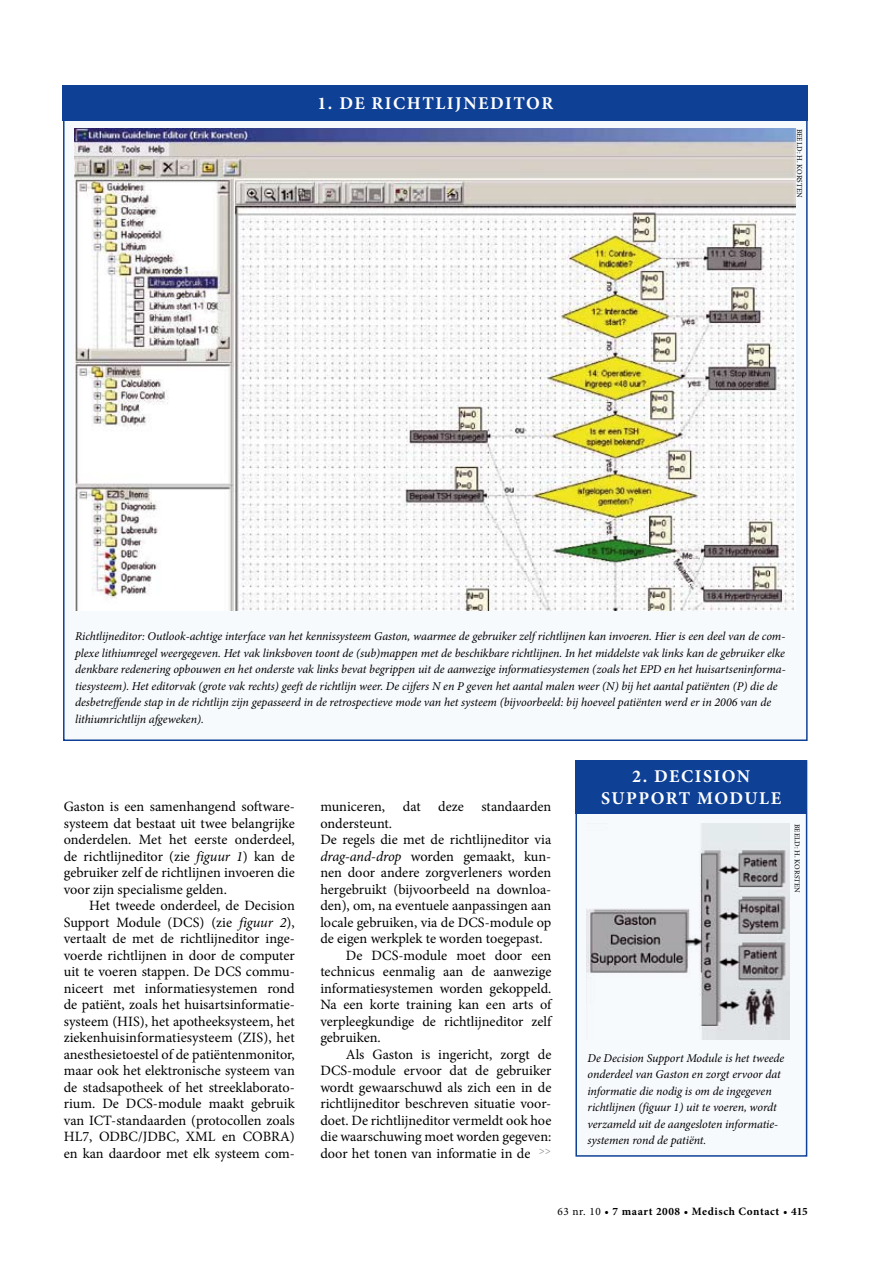
<style>
.page{position:relative;width:893px;height:1263px;background:#fff}
.page>*{position:absolute;margin:0;border:0;box-sizing:border-box;transform-origin:0 0}
.t1{font:700 18px/21.6px "Minion Pro";letter-spacing:.085em;color:#fff;text-align:center}
.t2{font:14.25px/16.5px "Minion Pro";letter-spacing:-.005em;color:#000;text-align:justify}
.t3{font:italic 12px/16.5px "Minion Pro";letter-spacing:-.005em;color:#000}
.t4{font:700 11.25px "Minion Pro";letter-spacing:.05em;color:#000}
.t5{font:7.5px "Minion Pro";letter-spacing:.03em;color:#000}
.s1{font-style:italic}
.s2{font-weight:400}
</style>
<div class="page">
<div style="left:63px;top:85px;width:745px;height:656px;background:#f7fafd;border:2px solid #0e4096"></div>
<img style="left:74px;top:129px;width:721px;height:481px">
<div style="left:63px;top:85px;width:745px;height:36px;background:#0e4096"></div>
<div style="left:575px;top:760px;width:232px;height:397px;background:#f7fafd;border:2px solid #0e4096"></div>
<img style="left:587px;top:824px;width:202px;height:215px">
<div style="left:575px;top:760px;width:232px;height:53px;background:#0e4096"></div>
<p class="t1" style="left:317px;top:93px;width:237px">1. DE RICHTLIJNEDITOR</p>
<p class="t5" style="left:805px;top:129px;width:70px;rotate:90deg">beeld: H. Korsten</p>
<p class="t3" style="left:75px;top:628px;width:712px">Richtlijneditor: Outlook-achtige interface van het kennissysteem Gaston, waarmee de gebruiker zelf richtlijnen kan invoeren. Hier is een deel van de com&shy;plexe lithiumregel weergegeven. Het vak linksboven toont de (sub)mappen met de beschikbare richtlijnen. In het middelste vak links kan de gebruiker elke denkbare redenering opbouwen en het onderste vak links bevat begrippen uit de aanwezige informatiesystemen (zoals het EPD en het huisartseninforma&shy;tiesysteem). Het editorvak (grote vak rechts) geeft de richtlijn weer. De cijfers N en P geven het aantal malen weer (N) bij het aantal patiënten (P) die de desbetreffende stap in de richtlijn zijn gepasseerd in de retrospectieve mode van het systeem (bijvoorbeeld: bij hoeveel patiënten werd er in 2006 van de lithiumrichtlijn afgeweken).</p>
<p class="t2" style="left:64px;top:798px;width:233px">Gaston is een samenhangend software&shy;systeem dat bestaat uit twee belangrijke onderdelen. Met het eerste onderdeel, de richtlijneditor (zie <span class="s1">figuur 1</span>) kan de gebruiker zelf de richtlijnen invoeren die voor zijn specialisme gelden.</p>
<p class="t2" style="left:64px;top:897px;width:233px;text-indent:26px">Het tweede onderdeel, de Decision Support Module (DCS) (zie <span class="s1">figuur 2</span>), vertaalt de met de richtlijneditor inge&shy;voerde richtlijnen in door de computer uit te voeren stappen. De DCS commu&shy;niceert met informatiesystemen rond de patiënt, zoals het huisartsinformatie&shy;systeem (HIS ), het apotheeksysteem, het ziekenhuisinformatiesysteem (ZIS ), het anesthesietoestel of de patiëntenmonitor, maar ook het elektronische systeem van de stadsapotheek of het streeklaborato&shy;rium. De DCS-module maakt gebruik van ICT-standaarden (protocollen zoals HL7, ODBC/JDBC, XML en COBRA) en kan daardoor met elk systeem com-</p>
<p class="t2" style="left:320px;top:798px;width:233px">municeren, dat deze standaarden</p>
<p class="t2" style="left:320px;top:815px;width:73px">ondersteunt.</p>
<p class="t2" style="left:320px;top:831px;width:233px">De regels die met de richtlijneditor via</p>
<p class="t2" style="left:320px;top:848px;width:233px"><span class="s1">drag-and-drop</span> worden gemaakt, kun-</p>
<p class="t2" style="left:320px;top:864px;width:233px">nen door andere zorgverleners worden</p>
<p class="t2" style="left:320px;top:881px;width:233px">hergebruikt (bijvoorbeeld na downloa-</p>
<p class="t2" style="left:320px;top:897px;width:233px">den), om, na eventuele aanpassingen aan</p>
<p class="t2" style="left:320px;top:914px;width:233px">locale gebruiken, via de DCS-module op</p>
<p class="t2" style="left:320px;top:930px;width:224px">de eigen werkplek te worden toegepast.</p>
<p class="t2" style="left:346px;top:947px;width:207px">De DCS-module moet door een</p>
<p class="t2" style="left:320px;top:963px;width:233px">technicus eenmalig aan de aanwezige</p>
<p class="t2" style="left:320px;top:980px;width:233px">informatiesystemen worden gekoppeld.</p>
<p class="t2" style="left:320px;top:996px;width:233px">Na een korte training kan een arts of</p>
<p class="t2" style="left:320px;top:1013px;width:233px">verpleegkundige de richtlijneditor zelf</p>
<p class="t2" style="left:320px;top:1029px;width:62px">gebruiken.</p>
<p class="t2" style="left:346px;top:1046px;width:207px">Als Gaston is ingericht, zorgt de</p>
<p class="t2" style="left:320px;top:1062px;width:233px">DCS-module ervoor dat de gebruiker</p>
<p class="t2" style="left:320px;top:1079px;width:233px">wordt gewaarschuwd als zich een in de</p>
<p class="t2" style="left:320px;top:1095px;width:233px">richtlijneditor beschreven situatie voor-</p>
<p class="t2" style="left:320px;top:1112px;width:233px">doet. De richtlijneditor vermeldt ook hoe</p>
<p class="t2" style="left:320px;top:1128px;width:233px">die waarschuwing moet worden gegeven:</p>
<p class="t2" style="left:320px;top:1145px;width:212px">door het tonen van informatie in de</p>
<p class="t1" style="left:601px;top:766px;width:181px">2. DECISION<br>SUPPORT MODULE</p>
<p class="t5" style="left:802px;top:824px;width:70px;rotate:90deg">beeld: H. Korsten</p>
<p class="t3" style="left:587px;top:1049px;width:198px">De Decision Support Module is het tweede onderdeel van Gaston en zorgt ervoor dat informatie die nodig is om de ingegeven richtlijnen (figuur 1) uit te voeren, wordt verzameld uit de aangesloten informatie&shy;systemen rond de patiënt.</p>
<p class="t4" style="left:557px;top:1203px;width:252px"><span class="s2">63 nr. 10</span> • 7 MAART 2008 • MEDISCH CONTACT • 415</p>
</div>
